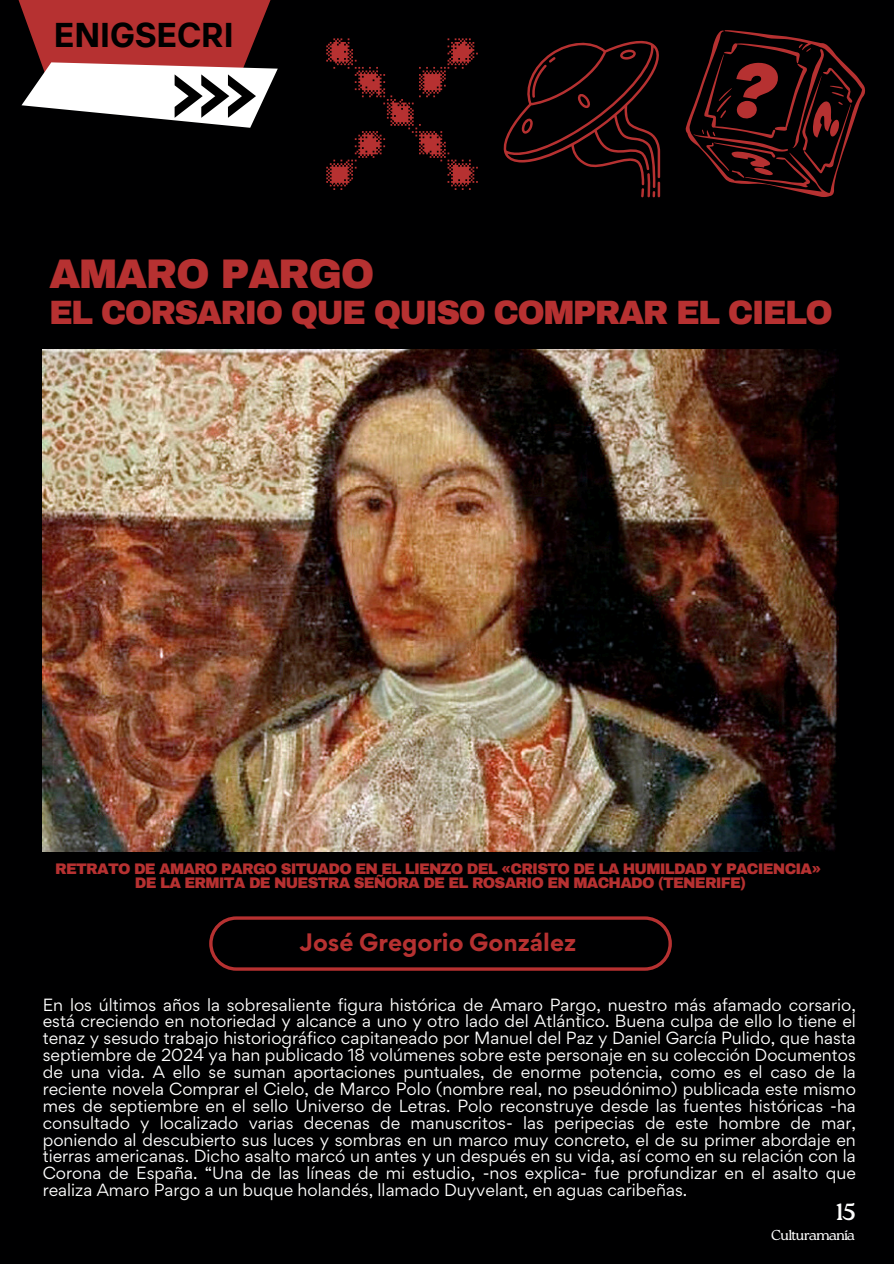
<style>
.page{position:relative;width:894px;height:1264px;background:#fff}
.page>*{position:absolute;margin:0;border:0;box-sizing:border-box;transform-origin:0 0}
.t1{font:900 40.5px "Archivo";letter-spacing:-.035em;color:#b63131}
.t2{font:700 34.2px "TT Interphases";color:#000}
.t3{font:900 33px "Archivo";letter-spacing:-.05em;color:#b63131}
.t4{font:23.4px "Roca Two";color:#fdfdfd}
.t5{font:700 22.5px "Gordita";color:#b63131}
.t6{font:15.75px/16.8px "Gordita";color:#fff;text-align:justify}
.t7{font:900 15px/13.5px "Archivo";letter-spacing:-.05em;color:#b63131;text-align:center}
.t8{font:300 14.4px "Roca Two";letter-spacing:-.065em;color:#fdfdfd}
</style>
<div class="page">
<div style="left:0;top:0;width:893px;height:1263px;background:#000001"></div>
<img style="left:43px;top:350px;width:795px;height:501px">
<svg style="left:209px;top:916px;width:462px;height:54px"></svg>
<svg style="left:326px;top:38px;width:151px;height:152px"></svg>
<svg style="left:503px;top:40px;width:158px;height:157px"></svg>
<svg style="left:685px;top:30px;width:180px;height:167px"></svg>
<svg style="left:18px;top:0;width:260px;height:128px"></svg>
<p class="t2" style="left:54px;top:13px;width:181px">ENIGSECRI</p>
<p class="t1" style="left:49px;top:252px;width:327px">AMARO PARGO</p>
<p class="t3" style="left:49px;top:294px;width:785px">EL CORSARIO QUE QUISO COMPRAR EL CIELO</p>
<p class="t7" style="left:55px;top:862px;width:767px">RETRATO DE AMARO PARGO SITUADO EN EL LIENZO DEL «CRISTO DE LA HUMILDAD Y PACIENCIA»<br>DE LA ERMITA DE NUESTRA SEÑORA DE EL ROSARIO EN MACHADO (TENERIFE)</p>
<p class="t5" style="left:299px;top:927px;width:279px">José Gregorio González</p>
<h1 class="t6" style="left:43px;top:995px;width:814px">En los últimos años la sobresaliente figura histórica de Amaro Pargo, nuestro más afamado corsario, está creciendo en notoriedad y alcance a uno y otro lado del Atlántico. Buena culpa de ello lo tiene el tenaz y sesudo trabajo historiográfico capitaneado por Manuel del Paz y Daniel García Pulido, que hasta septiembre de 2024 ya han publicado 18 volúmenes sobre este personaje en su colección Documentos de una vida. A ello se suman aportaciones puntuales, de enorme potencia, como es el caso de la reciente novela Comprar el Cielo, de Marco Polo (nombre real, no pseudónimo) publicada este mismo mes de septiembre en el sello Universo de Letras. Polo reconstruye desde las fuentes históricas -ha consultado y localizado varias decenas de manuscritos- las peripecias de este hombre de mar, poniendo al descubierto sus luces y sombras en un marco muy concreto, el de su primer abordaje en tierras americanas. Dicho asalto marcó un antes y un después en su vida, así como en su relación con la Corona de España. “Una de las líneas de mi estudio, -nos explica- fue profundizar en el asalto que realiza Amaro Pargo a un buque holandés, llamado Duyvelant, en aguas caribeñas.</h1>
<p class="t4" style="left:835px;top:1197px;width:22px">15</p>
<h2 class="t8" style="left:771px;top:1226px;width:85px">Culturamanía</h2>
</div>
